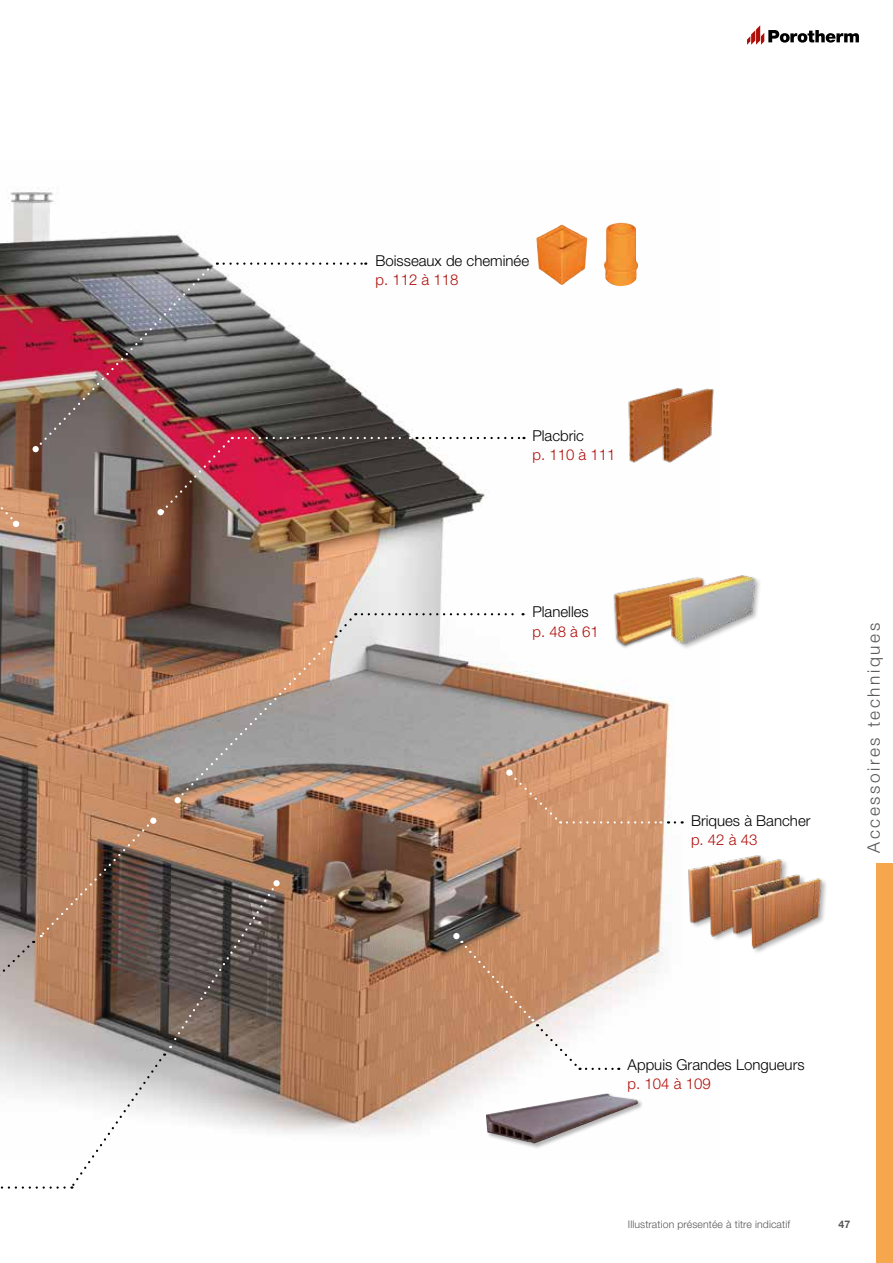
<style>
.page{position:relative;width:893px;height:1263px;background:#fff}
.page>*{position:absolute;margin:0;border:0;box-sizing:border-box;transform-origin:0 0}
.t1{font:300 17.25px "Helvetica Neue LT Std";letter-spacing:.15em;color:#575756}
.t2{font:300 15px "Helvetica Neue LT Std";color:#000}
.t3{font:300 15px "Helvetica Neue LT Std";color:#ae0f0a}
.t4{font:300 10.5px "Helvetica Neue LT Std";letter-spacing:.01em;color:#575756}
.t5{font:700 10.5px "Helvetica Neue LT Std";color:#575756}
</style>
<div class="page">
<svg style="left:747px;top:25px;width:112px;height:20px"></svg>
<div style="left:876px;top:863px;width:17px;height:400px;background:#f6a64d"></div>
<img style="left:0;top:188px;width:684px;height:946px">
<img style="left:682px;top:852px;width:105px;height:88px">
<img style="left:729px;top:870px;width:97px;height:82px">
<div style="left:485px;top:1092px;width:159px;height:58px;background:#000;opacity:.3"></div>
<img style="left:486px;top:1093px;width:153px;height:50px">
<svg style="left:362px;top:613px;width:162px;height:2px"></svg>
<svg style="left:175px;top:613px;width:181px;height:190px;background:#a78e7f"></svg>
<svg style="left:586px;top:1068px;width:33px;height:2px"></svg>
<div style="left:453px;top:933px;width:7px;height:6px;background:#fff;border-radius:50%"></div>
<svg style="left:461px;top:941px;width:119px;height:129px;background:#d1a98e"></svg>
<svg style="left:0;top:339px;width:19px;height:188px;background:#a6665d"></svg>
<div style="left:150px;top:817px;width:6px;height:7px;background:#fff;border-radius:50%"></div>
<div style="left:273px;top:880px;width:7px;height:6px;background:#fff;border-radius:50%"></div>
<svg style="left:0;top:820px;width:277px;height:369px"></svg>
<svg style="left:423px;top:437px;width:101px;height:2px"></svg>
<div style="left:157px;top:509px;width:7px;height:6px;background:#fff;border-radius:50%"></div>
<img style="left:33px;top:262px;width:384px;height:251px">
<svg style="left:675px;top:821px;width:8px;height:2px"></svg>
<div style="left:506px;top:769px;width:6px;height:7px;background:#fff;border-radius:50%"></div>
<svg style="left:510px;top:773px;width:51px;height:50px;background:#d59871"></svg>
<svg style="left:567px;top:821px;width:94px;height:2px"></svg>
<img style="left:608px;top:573px;width:76px;height:76px">
<div style="left:668px;top:574px;width:94px;height:76px;background:#fff"></div>
<img style="left:667px;top:574px;width:93px;height:73px">
<img style="left:623px;top:386px;width:30px;height:77px">
<img style="left:653px;top:386px;width:61px;height:79px">
<img style="left:601px;top:223px;width:37px;height:63px">
<img style="left:536px;top:225px;width:51px;height:60px">
<p class="t2" style="left:375px;top:251px;width:155px">Boisseaux de cheminée</p>
<p class="t3" style="left:375px;top:271px;width:85px">p. 112 à 118</p>
<p class="t2" style="left:532px;top:426px;width:53px">Placbric</p>
<p class="t3" style="left:532px;top:446px;width:85px">p. 110 à 111</p>
<p class="t2" style="left:532px;top:602px;width:58px">Planelles</p>
<p class="t3" style="left:532px;top:622px;width:68px">p. 48 à 61</p>
<p class="t2" style="left:691px;top:811px;width:121px">Briques à Bancher</p>
<p class="t3" style="left:691px;top:831px;width:68px">p. 42 à 43</p>
<p class="t1" style="left:863px;top:853px;width:231px;rotate:-90deg">Accessoires techniques</p>
<p class="t2" style="left:628px;top:1055px;width:178px">Appuis Grandes Longueurs</p>
<p class="t3" style="left:628px;top:1075px;width:85px">p. 104 à 109</p>
<p class="t4" style="left:628px;top:1218px;width:164px">Illustration présentée à titre indicatif</p>
<p class="t5" style="left:838px;top:1218px;width:13px">47</p>
</div>
